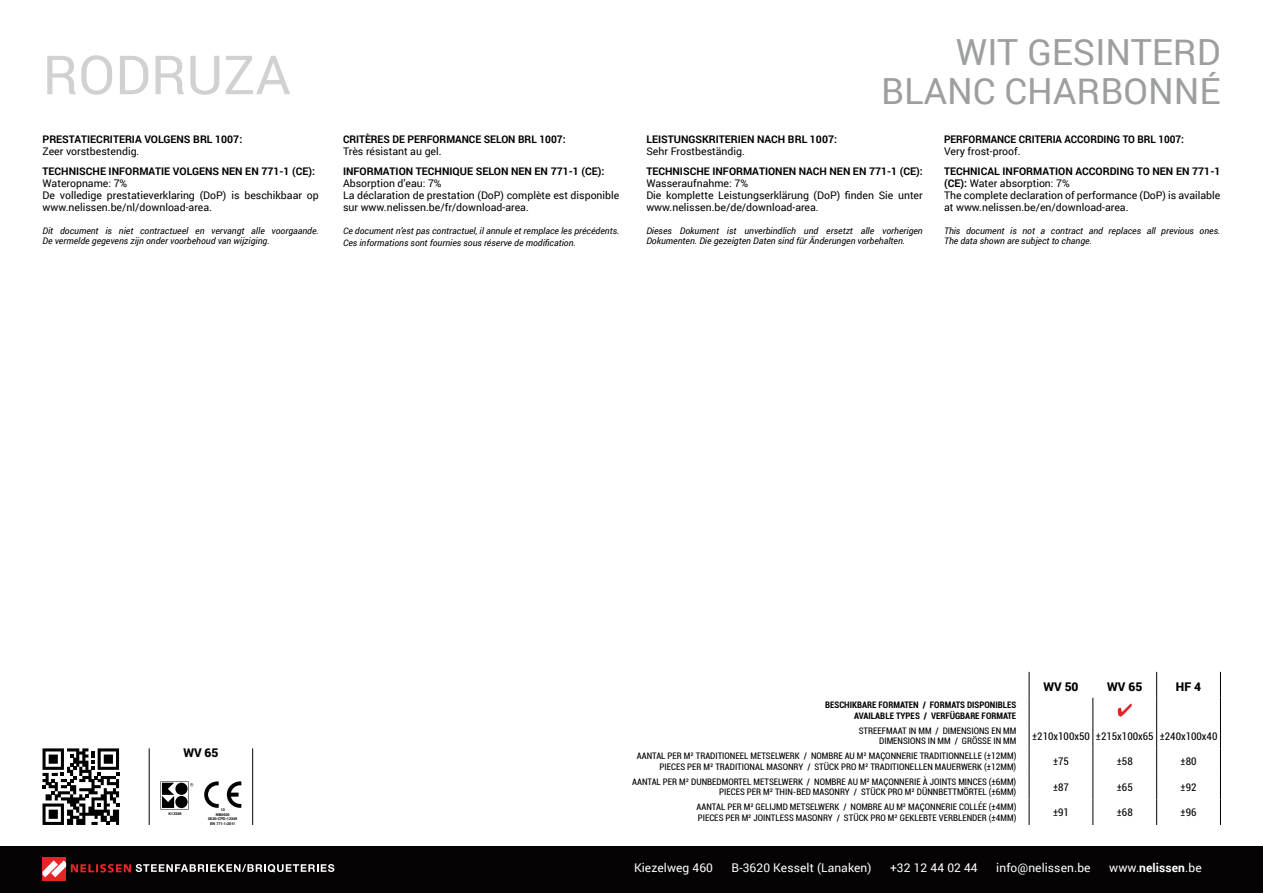
<style>
.page{position:relative;width:1263px;height:893px;background:#fff}
.page>*{position:absolute;margin:0;border:0;box-sizing:border-box;transform-origin:0 0}
.t1{font:54px "Roboto";color:#d0d1d2}
.t2{font:36px "Roboto";color:#9c9e9f}
.t3{font:12px "Roboto";letter-spacing:.01em;color:#fff}
.t4{font:700 12px "Roboto";color:#fff}
.t5{font:900 12px "Roboto";color:#000}
.t6{font:10.5px/12px "Roboto";color:#000}
.t7{font:700 10.5px "Roboto";color:#000}
.t8{font:condensed 10.5px "Roboto";color:#000}
.t9{font:700 10.5px "Roboto";color:#000;scale:.95 1}
.t10{font:condensed 9px/10.8px "Roboto";color:#000}
.t11{font:italic 9px/10.5px "Roboto";color:#000}
.t12{font:700 condensed 9px/10.8px "Roboto";color:#000;text-align:right}
.t13{font:700 3.75px/4.5px "Helvetica";color:#000;text-align:center}
.s1{font-weight:700}
.s2{font-weight:400}
</style>
<div class="page">
<div style="left:0;top:846px;width:1263px;height:47px;background:#050304"></div>
<div style="left:43px;top:857px;width:23px;height:23px;background:#e42528"></div>
<svg style="left:43px;top:860px;width:291px;height:17px"></svg>
<svg style="left:1029px;top:672px;width:1px;height:153px"></svg>
<svg style="left:1156px;top:672px;width:1px;height:153px"></svg>
<svg style="left:1220px;top:672px;width:1px;height:153px"></svg>
<svg style="left:1092px;top:697px;width:1px;height:128px"></svg>
<svg style="left:1118px;top:704px;width:14px;height:13px"></svg>
<svg style="left:43px;top:748px;width:76px;height:77px"></svg>
<svg style="left:204px;top:781px;width:15px;height:27px"></svg>
<svg style="left:227px;top:781px;width:14px;height:27px"></svg>
<hr style="left:149px;top:748px;width:1px;height:77px;background:#000">
<hr style="left:252px;top:748px;width:1px;height:77px;background:#000">
<svg style="left:161px;top:781px;width:32px;height:28px"></svg>
<div style="left:175px;top:783px;width:13px;height:12px;background:#000;border-radius:50%"></div>
<div style="left:175px;top:796px;width:13px;height:12px;background:#000;border-radius:50%"></div>
<h1 class="t1" style="left:43px;top:37px;width:250px">RODRUZA</h1>
<p class="t7" style="left:43px;top:132px;width:201px">PRESTATIECRITERIA VOLGENS BRL 1007:</p>
<p class="t6" style="left:43px;top:145px;width:98px">Zeer vorstbestendig.</p>
<p class="t7" style="left:43px;top:164px;width:187px">TECHNISCHE INFORMATIE VOLGENS NEN</p>
<p class="t7" style="left:245px;top:164px;width:71px">EN 771-1 (CE):</p>
<p class="t6" style="left:43px;top:177px;width:278px">Wateropname: 7%<br>De volledige prestatieverklaring (DoP) is beschikbaar op www.nelissen.be/nl/download-area.</p>
<p class="t11" style="left:43px;top:225px;width:278px">Dit document is niet contractueel en vervangt alle voorgaande.<br>De vermelde gegevens zijn onder voorbehoud van wijziging.</p>
<p class="t7" style="left:343px;top:132px;width:224px">CRITÈRES DE PERFORMANCE SELON BRL 1007:</p>
<p class="t6" style="left:343px;top:145px;width:100px">Très résistant au gel.</p>
<p class="t7" style="left:343px;top:164px;width:176px">INFORMATION TECHNIQUE SELON NEN</p>
<p class="t7" style="left:535px;top:164px;width:71px">EN 771-1 (CE):</p>
<p class="t6" style="left:343px;top:177px;width:278px">Absorption d’eau: 7%<br>La déclaration de prestation (DoP) complète est disponible sur www.nelissen.be/fr/download-area.</p>
<p class="t11" style="left:343px;top:224px;width:278px;line-height:12px">Ce document n’est pas contractuel, il annule et remplace les précédents.<br>Ces informations sont fournies sous réserve de modification.</p>
<h2 class="t2" style="left:956px;top:27px;width:266px">WIT GESINTERD</h2>
<h2 class="t2" style="left:881px;top:66px;width:341px">BLANC CHARBONNé</h2>
<p class="t7" style="left:646px;top:132px;width:192px">LEISTUNGSKRITERIEN NACH BRL 1007:</p>
<p class="t6" style="left:646px;top:145px;width:100px">Sehr Frostbeständig.</p>
<p class="t7" style="left:646px;top:164px;width:191px">TECHNISCHE INFORMATIONEN NACH NEN</p>
<p class="t7" style="left:853px;top:164px;width:71px">EN 771-1 (CE):</p>
<p class="t6" style="left:646px;top:177px;width:278px">Wasseraufnahme: 7%<br>Die komplette Leistungserklärung (DoP) finden Sie unter www.nelissen.be/de/download-area.</p>
<p class="t11" style="left:646px;top:225px;width:278px">Dieses Dokument ist unverbindlich und ersetzt alle vorherigen<br>Dokumenten. Die gezeigten Daten sind für Änderungen vorbehalten.</p>
<p class="t9" style="left:944px;top:132px;width:254px">PERFORMANCE CRITERIA ACCORDING TO BRL 1007:</p>
<p class="t6" style="left:944px;top:145px;width:78px">Very frost-proof.</p>
<p class="t7" style="left:944px;top:164px;width:216px">TECHNICAL INFORMATION ACCORDING TO NEN</p>
<p class="t7" style="left:1176px;top:164px;width:46px">EN 771-1</p>
<p class="t6" style="left:944px;top:177px;width:278px"><span class="s1">(CE):</span> Water absorption: 7%<br>The complete declaration of performance (DoP) is available at www.nelissen.be/en/download-area.</p>
<p class="t11" style="left:944px;top:225px;width:278px">This document is not a contract and replaces all previous ones.<br>The data shown are subject to change.</p>
<p class="t5" style="left:183px;top:744px;width:37px">WV 65</p>
<p class="t13" style="left:169px;top:811px;width:15px">K12349</p>
<p class="t13" style="left:208px;top:808px;width:31px">13<br>NB0620<br>0620-CPD-12349<br>EN 771-1:2011</p>
<p class="t12" style="left:825px;top:699px;width:193px">BESCHIKBARE FORMATEN / FORMATS DISPONIBLES<br>AVAILABLE TYPES / VERFÜGBARE FORMATE</p>
<p class="t10" style="left:879px;top:725px;width:139px;text-indent:-21px">STREEFMAAT IN MM / DIMENSIONS EN MM<br>DIMENSIONS</p>
<p class="t10" style="left:928px;top:735px;width:56px">IN MM / GRÖSSE</p>
<p class="t10" style="left:993px;top:735px;width:17px">IN MM</p>
<p class="t5" style="left:1043px;top:678px;width:37px">WV 50</p>
<p class="t5" style="left:1107px;top:678px;width:37px">WV 65</p>
<p class="t5" style="left:1176px;top:678px;width:27px">HF 4</p>
<p class="t8" style="left:1032px;top:729px;width:187px">±210X100X50 ±215X100X65 ±240X100X40</p>
<p class="t10" style="left:659px;top:750px;width:358px;text-align:right">METSELWERK / NOMBRE AU M² MAÇONNERIE TRADITIONNELLE (±12MM)<br>PIECES PER M² TRADITIONAL MASONRY / STÜCK PRO M² TRADITIONELLEN MAUERWERK (±12MM)</p>
<p class="t8" style="left:1053px;top:754px;width:17px">±75</p>
<p class="t8" style="left:1117px;top:754px;width:17px">±58</p>
<p class="t8" style="left:1180px;top:754px;width:17px">±80</p>
<p class="t10" style="left:632px;top:776px;width:386px;text-align:right">AANTAL PER M² DUNBEDMORTEL METSELWERK / NOMBRE AU M² MAÇONNERIE À JOINTS MINCES (±6MM)<br>PIECES PER M² THIN-BED MASONRY / STÜCK PRO M² DÜNNBETTMÖRTEL (±6MM)</p>
<p class="t8" style="left:1053px;top:780px;width:17px">±87</p>
<p class="t8" style="left:1117px;top:780px;width:17px">±65</p>
<p class="t8" style="left:1180px;top:780px;width:17px">±92</p>
<p class="t10" style="left:697px;top:801px;width:321px">AANTAL PER M² GELIJMD METSELWERK / NOMBRE AU M² MAÇONNERIE COLLÉE (±4MM)<br>PIECES PER M² JOINTLESS MASONRY / STÜCK PRO M² GEKLEBTE VERBLENDER (±4MM)</p>
<p class="t8" style="left:1053px;top:805px;width:17px">±91</p>
<p class="t8" style="left:1117px;top:805px;width:17px">±68</p>
<p class="t8" style="left:1180px;top:805px;width:17px">±96</p>
<p class="t10" style="left:637px;top:750px;width:65px">AANTAL PER M² TRADITIONEEL</p>
<p class="t3" style="left:634px;top:859px;width:81px">Kiezelweg 460</p>
<p class="t3" style="left:732px;top:859px;width:141px">B-3620 Kesselt (Lanaken)</p>
<p class="t3" style="left:890px;top:859px;width:89px">+32 12 44 02 44</p>
<p class="t3" style="left:996px;top:859px;width:96px">info@nelissen.be</p>
<p class="t4" style="left:1109px;top:859px;width:94px"><span class="s2">www.</span>NELISSEN<span class="s2">.be</span></p>
</div>
